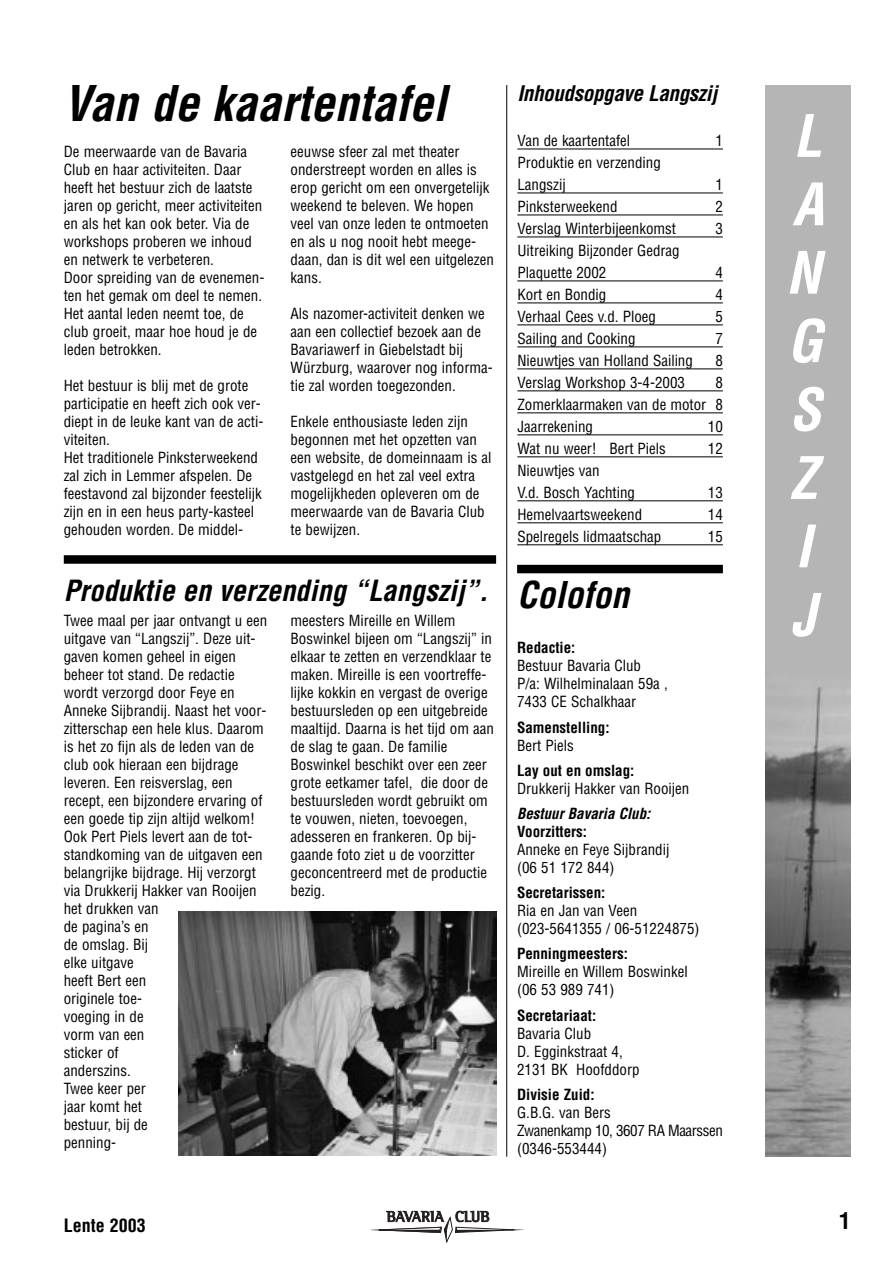
<style>
.page{position:relative;width:893px;height:1263px;background:#fff}
.page>*{position:absolute;margin:0;border:0;box-sizing:border-box;transform-origin:0 0}
.t1{font:italic 700 condensed 57px/68.4px "Helvetica";color:#fff}
.t2{font:italic 700 condensed 48px "Helvetica";color:#000}
.t3{font:italic 700 condensed 36px "Helvetica";color:#000}
.t4{font:italic 700 condensed 28.5px "Helvetica";color:#000}
.t5{font:700 condensed 22.5px "Helvetica";color:#000}
.t6{font:italic 700 condensed 21px "Helvetica";color:#000}
.t7{font:700 condensed 18px "Helvetica";color:#000}
.t8{font:condensed 15px/18px "Helvetica";color:#000}
.t9{font:700 condensed 15px "Helvetica";color:#000}
.t10{font:condensed 15px/18px "Helvetica";letter-spacing:-.025em;color:#000}
.t11{font:italic 700 condensed 15px "Helvetica";color:#000}
</style>
<div class="page">
<img style="left:765px;top:85px;width:85px;height:1072px">
<svg style="left:371px;top:1210px;width:151px;height:34px"></svg>
<hr style="left:506px;top:85px;width:1px;height:1072px;background:#000">
<hr style="left:517px;top:149px;width:206px;height:1px;background:#000">
<hr style="left:517px;top:193px;width:206px;height:1px;background:#000">
<hr style="left:517px;top:215px;width:206px;height:1px;background:#000">
<hr style="left:517px;top:237px;width:206px;height:1px;background:#000">
<hr style="left:517px;top:281px;width:206px;height:1px;background:#000">
<hr style="left:517px;top:303px;width:206px;height:1px;background:#000">
<hr style="left:517px;top:325px;width:206px;height:1px;background:#000">
<hr style="left:517px;top:347px;width:206px;height:1px;background:#000">
<hr style="left:517px;top:369px;width:206px;height:1px;background:#000">
<hr style="left:517px;top:391px;width:206px;height:1px;background:#000">
<hr style="left:517px;top:413px;width:206px;height:1px;background:#000">
<hr style="left:517px;top:435px;width:206px;height:1px;background:#000">
<hr style="left:517px;top:457px;width:206px;height:1px;background:#000">
<hr style="left:517px;top:501px;width:206px;height:1px;background:#000">
<hr style="left:517px;top:523px;width:206px;height:1px;background:#000">
<hr style="left:517px;top:544px;width:206px;height:1px;background:#000">
<div style="left:517px;top:565px;width:206px;height:8px;background:#000"></div>
<div style="left:64px;top:555px;width:432px;height:9px;background:#000"></div>
<img style="left:178px;top:912px;width:318px;height:243px">
<h2 class="t2" style="left:64px;top:85px;width:394px">Van de kaartentafel</h2>
<p class="t8" style="left:64px;top:144px;width:202px">De meerwaarde van de Bavaria<br>Club en haar activiteiten. Daar heeft het bestuur zich de laatste jaren op gericht, meer activiteiten en als het kan ook beter. Via de workshops proberen we inhoud en netwerk te verbeteren.<br>Door spreiding van de evenemen&shy;ten het gemak om deel te nemen.<br>Het aantal leden neemt toe, de club groeit, maar hoe houd je de leden betrokken.</p>
<p class="t8" style="left:64px;top:378px;width:201px">Het bestuur is blij met de grote participatie en heeft zich ook ver&shy;diept in de leuke kant van de acti&shy;viteiten.<br>Het traditionele Pinksterweekend zal zich in Lemmer afspelen. De feestavond zal bijzonder feestelijk zijn en in een heus party-kasteel gehouden worden. De middel-</p>
<p class="t8" style="left:291px;top:144px;width:205px">eeuwse sfeer zal met theater onderstreept worden en alles is erop gericht om een onvergetelijk weekend te beleven. We hopen veel van onze leden te ontmoeten en als u nog nooit hebt meege&shy;daan, dan is dit wel een uitgelezen kans.</p>
<p class="t8" style="left:291px;top:306px;width:204px">Als nazomer-activiteit denken we aan een collectief bezoek aan de<br>Bavariawerf in Giebelstadt bij<br>Würzburg, waarover nog informa&shy;tie zal worden toegezonden.</p>
<p class="t8" style="left:291px;top:414px;width:202px">Enkele enthousiaste leden zijn begonnen met het opzetten van een website, de domeinnaam is al vastgelegd en het zal veel extra mogelijkheden opleveren om de meerwaarde van de Bavaria Club te bewijzen.</p>
<h3 class="t4" style="left:64px;top:579px;width:432px">Produktie en verzending “Langszij”.</h3>
<p class="t8" style="left:64px;top:613px;width:205px">Twee maal per jaar ontvangt u een uitgave van “Langszij”. Deze uit-</p>
<p class="t8" style="left:64px;top:649px;width:204px">gaven komen geheel in eigen beheer tot stand. De redactie wordt verzorgd door Feye en<br>Anneke Sijbrandij. Naast het voor&shy;zitterschap een hele klus. Daarom is het zo fijn als de leden van de club ook hieraan een bijdrage leveren. Een reisverslag, een recept, een bijzondere ervaring of een goede tip zijn altijd welkom!<br>Ook Pert Piels levert aan de tot&shy;standkoming van de uitgaven een belangrijke bijdrage. Hij verzorgt via Drukkerij Hakker van Rooijen het drukken van<br>de pagina’s en<br>de omslag. Bij<br>elke uitgave<br>heeft Bert een<br>originele toe-<br>voeging in de<br>vorm van een<br>sticker of<br>anderszins.<br>Twee keer per<br>jaar komt het<br>bestuur, bij de<br>penning-</p>
<p class="t8" style="left:291px;top:613px;width:205px">meesters Mireille en Willem<br>Boswinkel bijeen om “Langszij” in elkaar te zetten en verzendklaar te maken. Mireille is een voortreffe&shy;lijke kokkin en vergast de overige bestuursleden op een uitgebreide maaltijd. Daarna is het tijd om aan de slag te gaan. De familie<br>Boswinkel beschikt over een zeer grote eetkamer tafel, die door de bestuursleden wordt gebruikt om te vouwen, nieten, toevoegen, adesseren en frankeren. Op bij&shy;gaande foto ziet u de voorzitter geconcentreerd met de productie bezig.</p>
<h3 class="t6" style="left:517px;top:85px;width:206px">Inhoudsopgave Langszij</h3>
<p class="t8" style="left:517px;top:133px;width:114px">Van de kaartentafel</p>
<p class="t8" style="left:715px;top:133px;width:9px">1</p>
<p class="t8" style="left:517px;top:153px;width:145px;line-height:22px">Produktie en verzending<br>Langszij</p>
<p class="t8" style="left:715px;top:177px;width:9px">1</p>
<p class="t8" style="left:517px;top:199px;width:102px">Pinksterweekend</p>
<p class="t8" style="left:715px;top:199px;width:9px">2</p>
<p class="t8" style="left:517px;top:221px;width:160px">Verslag Winterbijeenkomst</p>
<p class="t8" style="left:715px;top:221px;width:9px">3</p>
<p class="t8" style="left:517px;top:241px;width:164px;line-height:22px">Uitreiking Bijzonder Gedrag<br>Plaquette 2002</p>
<p class="t8" style="left:715px;top:265px;width:9px">4</p>
<p class="t8" style="left:517px;top:287px;width:91px">Kort en Bondig</p>
<p class="t8" style="left:715px;top:287px;width:9px">4</p>
<p class="t8" style="left:517px;top:309px;width:140px">Verhaal Cees v.d. Ploeg</p>
<p class="t8" style="left:715px;top:309px;width:9px">5</p>
<p class="t8" style="left:517px;top:331px;width:120px">Sailing and Cooking</p>
<p class="t8" style="left:715px;top:331px;width:9px">7</p>
<p class="t8" style="left:517px;top:353px;width:177px">Nieuwtjes van Holland Sailing</p>
<p class="t8" style="left:715px;top:353px;width:9px">8</p>
<p class="t8" style="left:517px;top:375px;width:169px">Verslag Workshop 3-4-2003</p>
<p class="t8" style="left:517px;top:373px;width:207px;line-height:22px;text-align:justify;text-indent:198px">8<br>Zomerklaarmaken van de motor 8<br>Jaarrekening</p>
<p class="t8" style="left:708px;top:419px;width:16px">10</p>
<p class="t8" style="left:517px;top:441px;width:150px">Wat nu weer! Bert Piels</p>
<p class="t8" style="left:708px;top:441px;width:16px">12</p>
<p class="t8" style="left:517px;top:461px;width:119px;line-height:22px">Nieuwtjes van<br>V.d. Bosch Yachting</p>
<p class="t8" style="left:708px;top:485px;width:16px">13</p>
<p class="t8" style="left:517px;top:507px;width:126px">Hemelvaartsweekend</p>
<p class="t8" style="left:708px;top:507px;width:16px">14</p>
<p class="t8" style="left:517px;top:528px;width:146px">Spelregels lidmaatschap</p>
<p class="t8" style="left:708px;top:528px;width:16px">15</p>
<h3 class="t3" style="left:517px;top:581px;width:121px">Colofon</h3>
<p class="t9" style="left:517px;top:642px;width:60px">Redactie:</p>
<p class="t8" style="left:517px;top:658px;width:152px">Bestuur Bavaria Club<br>P/a: Wilhelminalaan 59a ,<br>7433 CE Schalkhaar</p>
<p class="t9" style="left:517px;top:721px;width:94px">Samenstelling:</p>
<p class="t8" style="left:517px;top:737px;width:58px">Bert Piels</p>
<p class="t9" style="left:517px;top:764px;width:119px">Lay out en omslag:</p>
<p class="t8" style="left:517px;top:781px;width:174px">Drukkerij Hakker van Rooijen</p>
<p class="t11" style="left:517px;top:808px;width:138px">Bestuur Bavaria Club:</p>
<p class="t9" style="left:517px;top:826px;width:72px">Voorzitters:</p>
<p class="t8" style="left:517px;top:842px;width:154px">Anneke en Feye Sijbrandij (06 51 172 844)</p>
<p class="t9" style="left:517px;top:887px;width:90px">Secretarissen:</p>
<p class="t8" style="left:517px;top:903px;width:184px">Ria en Jan van Veen (023-5641355 / 06-51224875)</p>
<p class="t9" style="left:517px;top:948px;width:112px">Penningmeesters:</p>
<p class="t8" style="left:517px;top:964px;width:172px">Mireille en Willem Boswinkel (06 53 989 741)</p>
<p class="t9" style="left:517px;top:1009px;width:81px">Secretariaat:</p>
<p class="t8" style="left:517px;top:1025px;width:124px">Bavaria Club<br>D. Egginkstraat 4,<br>2131 BK Hoofddorp</p>
<p class="t9" style="left:517px;top:1088px;width:79px">Divisie Zuid:</p>
<p class="t10" style="left:517px;top:1104px;width:207px">G.B.G. van Bers<br>Zwanenkamp 10, 3607 RA Maarssen (0346-553444)</p>
<h1 class="t1" style="left:786px;top:107px;width:49px">L<br>A<br>N<br>G<br>S<br>Z<br>I</h1>
<h1 class="t1" style="left:790px;top:585px;width:38px">J</h1>
<p class="t7" style="left:64px;top:1218px;width:83px">Lente 2003</p>
<h3 class="t5" style="left:839px;top:1212px;width:13px">1</h3>
</div>
